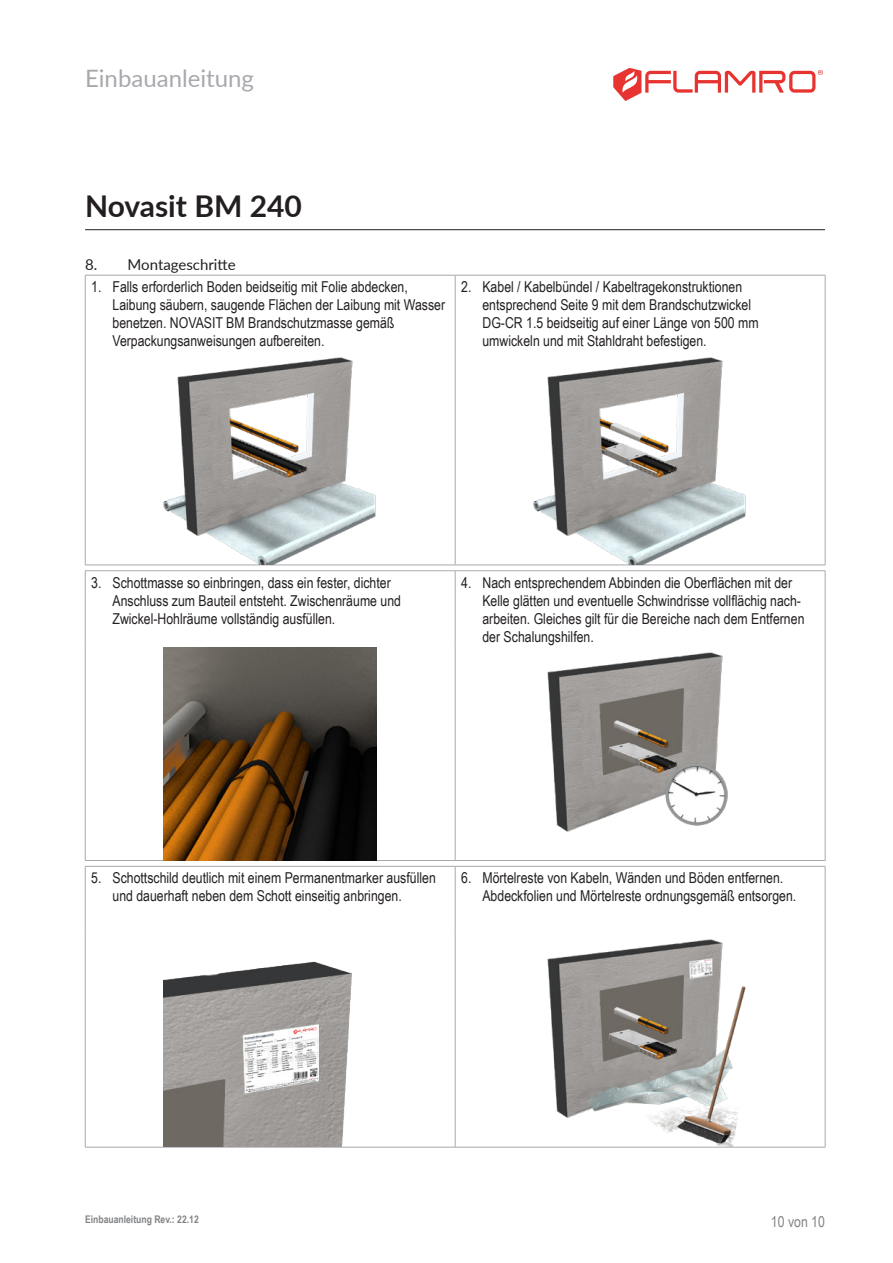
<style>
.page{position:relative;width:893px;height:1263px;background:#fff}
.page>*{position:absolute;margin:0;border:0;box-sizing:border-box;transform-origin:0 0}
.t1{font:700 30px "Lato";color:#231f20}
.t2{font:24px "Lato";color:#a8a9ad}
.t3{font:15px/18px "Arial Narrow";color:#231f20}
.t4{font:15px "Lato";color:#231f20}
.t5{font:15px "Arial Narrow";color:#808285}
.t6{font:700 10.5px "Arial Narrow";color:#808285}
</style>
<div class="page">
<hr style="left:85px;top:229px;width:740px;height:1px;background:#231f20">
<hr style="left:85px;top:352px;width:1px;height:213px;background:#a8a9ad">
<hr style="left:455px;top:352px;width:1px;height:213px;background:#a8a9ad">
<hr style="left:825px;top:352px;width:1px;height:213px;background:#a8a9ad">
<hr style="left:85px;top:275px;width:370px;height:1px;background:#a8a9ad">
<hr style="left:85px;top:275px;width:1px;height:77px;background:#a8a9ad">
<hr style="left:455px;top:275px;width:370px;height:1px;background:#a8a9ad">
<hr style="left:455px;top:275px;width:1px;height:77px;background:#a8a9ad">
<hr style="left:825px;top:275px;width:1px;height:77px;background:#a8a9ad">
<hr style="left:85px;top:565px;width:370px;height:1px;background:#a8a9ad">
<hr style="left:455px;top:565px;width:370px;height:1px;background:#a8a9ad">
<img style="left:164px;top:357px;width:212px;height:208px">
<img style="left:534px;top:357px;width:212px;height:208px">
<hr style="left:85px;top:648px;width:1px;height:212px;background:#a8a9ad">
<hr style="left:455px;top:648px;width:1px;height:212px;background:#a8a9ad">
<hr style="left:825px;top:648px;width:1px;height:212px;background:#a8a9ad">
<hr style="left:85px;top:570px;width:370px;height:1px;background:#a8a9ad">
<hr style="left:85px;top:571px;width:1px;height:77px;background:#a8a9ad">
<hr style="left:455px;top:571px;width:1px;height:77px;background:#a8a9ad">
<hr style="left:455px;top:570px;width:370px;height:1px;background:#a8a9ad">
<hr style="left:825px;top:571px;width:1px;height:77px;background:#a8a9ad">
<hr style="left:455px;top:860px;width:370px;height:1px;background:#a8a9ad">
<hr style="left:85px;top:860px;width:370px;height:1px;background:#a8a9ad">
<img style="left:164px;top:648px;width:212px;height:212px">
<img style="left:547px;top:652px;width:181px;height:180px">
<hr style="left:85px;top:934px;width:1px;height:213px;background:#a8a9ad">
<hr style="left:455px;top:934px;width:1px;height:213px;background:#a8a9ad">
<hr style="left:825px;top:934px;width:1px;height:213px;background:#a8a9ad">
<hr style="left:85px;top:1147px;width:370px;height:1px;background:#a8a9ad">
<hr style="left:455px;top:1147px;width:370px;height:1px;background:#a8a9ad">
<hr style="left:455px;top:866px;width:370px;height:1px;background:#a8a9ad">
<hr style="left:825px;top:866px;width:1px;height:68px;background:#a8a9ad">
<hr style="left:85px;top:866px;width:370px;height:1px;background:#a8a9ad">
<hr style="left:85px;top:866px;width:1px;height:68px;background:#a8a9ad">
<hr style="left:455px;top:866px;width:1px;height:68px;background:#a8a9ad">
<img style="left:164px;top:961px;width:212px;height:186px">
<img style="left:534px;top:939px;width:212px;height:208px">
<svg style="left:613px;top:68px;width:210px;height:33px"></svg>
<h2 class="t2" style="left:85px;top:61px;width:170px">Einbauanleitung</h2>
<h1 class="t1" style="left:85px;top:184px;width:218px">Novasit BM 240</h1>
<p class="t4" style="left:85px;top:253px;width:152px">8. Montageschritte</p>
<p class="t3" style="left:112px;top:277px;width:334px;text-indent:-21px">1. Falls erforderlich Boden beidseitig mit Folie abdecken, Laibung säubern, saugende Flächen der Laibung mit Wasser benetzen. NOVASIT BM Brandschutzmasse gemäß Verpackungsanweisungen aufbereiten.</p>
<p class="t3" style="left:482px;top:277px;width:278px;text-indent:-21px">2. Kabel / Kabelbündel / Kabeltragekonstruktionen entsprechend Seite 9 mit dem Brandschutzwickel DG-CR 1.5 beidseitig auf einer Länge von 500 mm umwickeln und mit Stahldraht befestigen.</p>
<p class="t3" style="left:112px;top:573px;width:290px;text-indent:-21px">3. Schottmasse so einbringen, dass ein fester, dichter<br>Anschluss zum Bauteil entsteht. Zwischenräume und<br>Zwickel-Hohlräume vollständig ausfüllen.</p>
<p class="t3" style="left:482px;top:573px;width:324px;text-indent:-21px">4. Nach entsprechendem Abbinden die Oberflächen mit der Kelle glätten und eventuelle Schwindrisse vollflächig nach&shy;arbeiten. Gleiches gilt für die Bereiche nach dem Entfernen der Schalungshilfen.</p>
<p class="t3" style="left:112px;top:868px;width:325px;text-indent:-21px">5. Schottschild deutlich mit einem Permanentmarker ausfüllen und dauerhaft neben dem Schott einseitig anbringen.</p>
<p class="t3" style="left:482px;top:868px;width:315px;text-indent:-21px">6. Mörtelreste von Kabeln, Wänden und Böden entfernen.<br>Abdeckfolien und Mörtelreste ordnungsgemäß entsorgen.</p>
<p class="t6" style="left:85px;top:1212px;width:115px">Einbauanleitung Rev.: 22.12</p>
<p class="t5" style="left:771px;top:1210px;width:56px">10 von 10</p>
</div>
